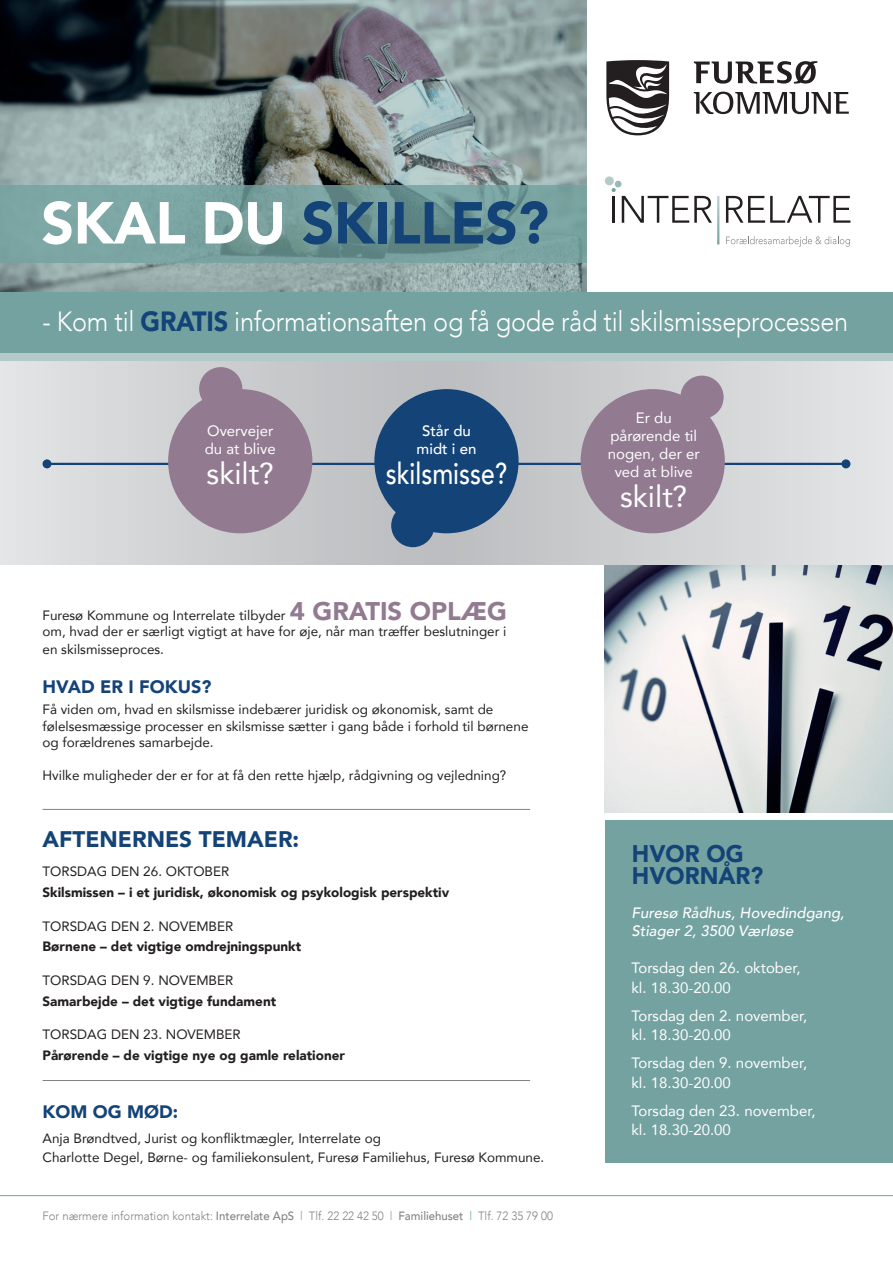
<style>
.page{position:relative;width:893px;height:1263px;background:#fff}
.page>*{position:absolute;margin:0;border:0;box-sizing:border-box;transform-origin:0 0}
.t1{font:900 58.5px "Avenir";letter-spacing:-.01em;color:#134377}
.t2{font:30px "Avenir";color:#fff}
.t3{font:500 30px "Avenir";color:#fff;scale:.82 1}
.t4{font:300 27.75px "Avenir";letter-spacing:-.01em;color:#fff;scale:.91 1}
.t5{font:900 24px/22.5px "Avenir";color:#134377;scale:.96 1}
.t6{font:900 22.5px "Avenir";color:#134377}
.t7{font:900 18px "Avenir";color:#134377}
.t8{font:15px/18px "Avenir";color:#fff}
.t9{font:italic 500 15px/18px "Avenir";color:#fff}
.t10{font:500 15px/18px "Avenir";color:#fff;text-align:center}
.t11{font:13.5px/16.5px "Avenir";color:#231f20}
.t12{font:900 13.5px "Avenir";color:#231f20}
.t13{font:300 12px "Avenir";color:#808285;scale:.95 1}
.s1{color:#fff}
.s2{font-weight:900;color:#134377}
.s3{font-weight:900;font-size:25.5px;color:#927a91}
.s4{font-weight:500}
.s5{color:#73a2a0}
</style>
<div class="page">
<img style="left:604px;top:564px;width:289px;height:249px">
<svg style="left:0;top:0;width:587px;height:292px;background:#778585"></svg>
<svg style="left:0;top:361px;width:893px;height:203px;background:#d1d2d4"></svg>
<hr style="left:47px;top:463px;width:799px;height:2px;background:#134377">
<div style="left:43px;top:459px;width:9px;height:9px;background:#134377;border-radius:50%"></div>
<div style="left:841px;top:459px;width:9px;height:9px;background:#134377;border-radius:50%"></div>
<svg style="left:0;top:185px;width:587px;height:77px;background:#749d9b"></svg>
<div style="left:0;top:292px;width:893px;height:61px;background:#73a2a0"></div>
<svg style="left:726px;top:196px;width:124px;height:27px"></svg>
<svg style="left:726px;top:236px;width:124px;height:11px"></svg>
<div style="left:605px;top:176px;width:9px;height:9px;background:#b4c9c8;border-radius:50%"></div>
<svg style="left:612px;top:181px;width:100px;height:42px"></svg>
<div style="left:0;top:353px;width:893px;height:8px;background:#b4c9c8"></div>
<hr style="left:0;top:1195px;width:893px;height:1px;background:#73a2a0">
<div style="left:581px;top:389px;width:144px;height:144px;background:#927a91;border-radius:50%"></div>
<div style="left:168px;top:389px;width:144px;height:144px;background:#927a91;border-radius:50%"></div>
<div style="left:374px;top:389px;width:145px;height:144px;background:#134377;border-radius:50%"></div>
<div style="left:605px;top:821px;width:288px;height:342px;background:#73a2a0"></div>
<hr style="left:43px;top:809px;width:487px;height:1px;background:#808285">
<hr style="left:43px;top:1080px;width:487px;height:1px;background:#808285">
<div style="left:199px;top:367px;width:43px;height:43px;background:#927a91;border-radius:50%"></div>
<div style="left:391px;top:504px;width:43px;height:43px;background:#134377;border-radius:50%"></div>
<div style="left:680px;top:376px;width:44px;height:43px;background:#927a91;border-radius:50%"></div>
<svg style="left:606px;top:60px;width:63px;height:75px"></svg>
<svg style="left:694px;top:92px;width:155px;height:22px"></svg>
<svg style="left:694px;top:61px;width:123px;height:23px"></svg>
<h1 class="t1" style="left:41px;top:173px;width:509px"><span class="s1">SKAL DU</span> SKILLES?</h1>
<h3 class="t4" style="left:43px;top:305px;width:887px">- Kom til <span class="s2">GRATIS</span> informationsaften og få gode råd til skilsmisseprocessen</h3>
<p class="t8" style="left:205px;top:421px;width:72px">Overvejer du at blive</p>
<h2 class="t2" style="left:207px;top:449px;width:69px">skilt?</h2>
<p class="t10" style="left:417px;top:421px;width:61px">Står du midt i en</p>
<h2 class="t3" style="left:386px;top:448px;width:149px">skilsmisse?</h2>
<p class="t11" style="left:43px;top:606px;width:466px">Furesø Kommune og Interrelate tilbyder <span class="s3">4 GRATIS OPLÆG </span>om, hvad der er særligt vigtigt at have for øje, når man træffer beslutninger i</p>
<p class="t11" style="left:43px;top:641px;width:123px">en skilsmisseproces.</p>
<h3 class="t7" style="left:43px;top:672px;width:170px">HVAD ER I FOKUS?</h3>
<p class="t11" style="left:43px;top:701px;width:487px">Få viden om, hvad en skilsmisse indebærer juridisk og økonomisk, samt de følelsesmæssige processer en skilsmisse sætter i gang både i forhold til børnene og forældrenes samarbejde.</p>
<p class="t11" style="left:43px;top:767px;width:465px">Hvilke muligheder der er for at få den rette hjælp, rådgivning og vejledning?</p>
<h3 class="t6" style="left:43px;top:820px;width:258px">AFTENERNES TEMAER:</h3>
<p class="t11" style="left:43px;top:863px;width:188px">TORSDAG DEN 26. OKTOBER</p>
<p class="t12" style="left:43px;top:881px;width:408px">Skilsmissen – i et juridisk, økonomisk og psykologisk perspektiv</p>
<p class="t11" style="left:43px;top:917px;width:192px">TORSDAG DEN 2. NOVEMBER</p>
<p class="t12" style="left:43px;top:935px;width:260px">Børnene – det vigtige omdrejningspunkt</p>
<p class="t11" style="left:43px;top:971px;width:192px">TORSDAG DEN 9. NOVEMBER</p>
<p class="t12" style="left:43px;top:989px;width:235px">Samarbejde – det vigtige fundament</p>
<p class="t11" style="left:43px;top:1026px;width:200px">TORSDAG DEN 23. NOVEMBER</p>
<p class="t12" style="left:43px;top:1043px;width:304px">Pårørende – de vigtige nye og gamle relationer</p>
<h3 class="t7" style="left:43px;top:1096px;width:137px">KOM OG MØD:</h3>
<p class="t11" style="left:43px;top:1128px;width:503px;line-height:19.5px">Anja Brøndtved, Jurist og konfliktmægler, Interrelate og<br>Charlotte Degel, Børne- og familiekonsulent, Furesø Familiehus, Furesø Kommune.</p>
<p class="t13" style="left:43px;top:1209px;width:539px">For nærmere information kontakt: <span class="s4">Interrelate ApS</span> <span class="s5">l</span> Tlf. 22 22 42 50 <span class="s5">l</span> <span class="s4">Familiehuset</span> <span class="s5">l</span> Tlf. 72 35 79 00</p>
<p class="t8" style="left:608px;top:409px;width:94px;text-align:center">Er du pårørende til nogen, der er ved at blive</p>
<h2 class="t2" style="left:620px;top:473px;width:69px">skilt?</h2>
<h3 class="t5" style="left:632px;top:841px;width:138px">HVOR OG<br>HVORNÅR?</h3>
<p class="t9" style="left:631px;top:904px;width:214px">Furesø Rådhus, Hovedindgang,<br>Stiager 2, 3500 Værløse</p>
<p class="t8" style="left:631px;top:958px;width:171px;line-height:19.5px">Torsdag den 26. oktober, kl. 18.30-20.00</p>
<p class="t8" style="left:631px;top:1005px;width:177px;line-height:19.5px">Torsdag den 2. november, kl. 18.30-20.00</p>
<p class="t8" style="left:631px;top:1053px;width:177px;line-height:19.5px">Torsdag den 9. november, kl. 18.30-20.00</p>
<p class="t8" style="left:631px;top:1100px;width:186px;line-height:19.5px">Torsdag den 23. november, kl. 18.30-20.00</p>
</div>
